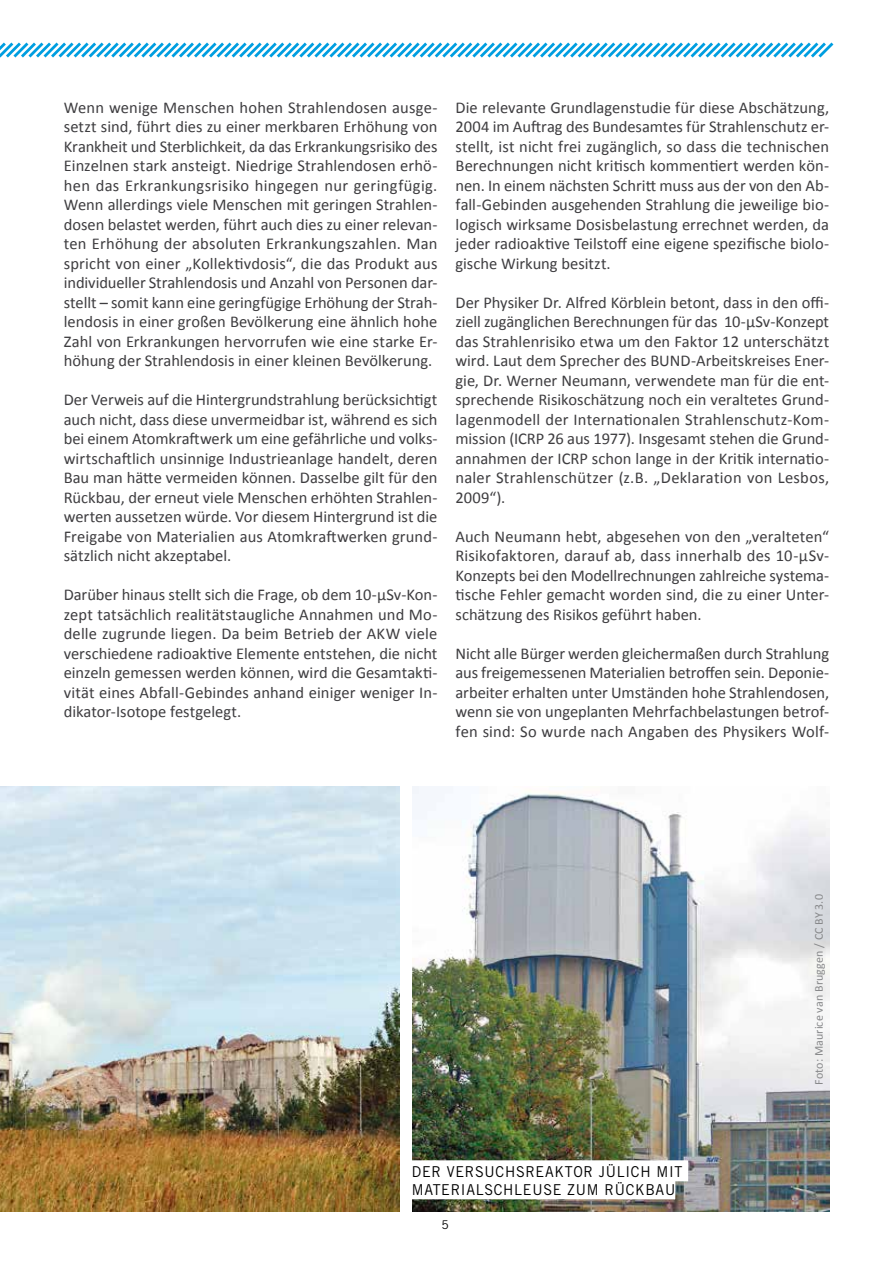
<style>
.page{position:relative;width:893px;height:1263px;background:#fff}
.page>*{position:absolute;margin:0;border:0;box-sizing:border-box;transform-origin:0 0}
.t1{font:16.5px/19.5px "Calibri";letter-spacing:.005em;color:#3e3d40;text-align:justify}
.t2{font:15px/18px "Trade Gothic LT Std";letter-spacing:.05em;color:#000;scale:.95 1}
.t3{font:12px "Calibri";letter-spacing:.01em;color:#87888a}
.t4{font:12px "Trade Gothic LT Std";color:#000}
</style>
<div class="page">
<svg style="left:0;top:42px;width:834px;height:16px"></svg>
<img style="left:0;top:787px;width:399px;height:424px">
<img style="left:412px;top:787px;width:417px;height:425px">
<div style="left:412px;top:1160px;width:276px;height:21px;background:#fff"></div>
<div style="left:412px;top:1178px;width:263px;height:21px;background:#fff"></div>
<p class="t1" style="left:64px;top:97px;width:375px">Wenn wenige Menschen hohen Strahlendosen ausge&shy;setzt sind, führt dies zu einer merkbaren Erhöhung von Krankheit und Sterblichkeit, da das Erkrankungsrisiko des Einzelnen stark ansteigt. Niedrige Strahlendosen erhö&shy;hen das Erkrankungsrisiko hingegen nur geringfügig.<br>Wenn allerdings viele Menschen mit geringen Strahlen&shy;dosen belastet werden, führt auch dies zu einer relevan&shy;ten Erhöhung der absoluten Erkrankungszahlen. Man spricht von einer „Kollektivdosis“, die das Produkt aus individueller Strahlendosis und Anzahl von Personen dar&shy;stellt – somit kann eine geringfügige Erhöhung der Strah&shy;lendosis in einer großen Bevölkerung eine ähnlich hohe Zahl von Erkrankungen hervorrufen wie eine starke Er&shy;höhung der Strahlendosis in einer kleinen Bevölkerung.</p>
<p class="t1" style="left:64px;top:390px;width:375px">Der Verweis auf die Hintergrundstrahlung berücksichtigt auch nicht, dass diese unvermeidbar ist, während es sich bei einem Atomkraftwerk um eine gefährliche und volks&shy;wirtschaftlich unsinnige Industrieanlage handelt, deren Bau man hätte vermeiden können. Dasselbe gilt für den Rückbau, der erneut viele Menschen erhöhten Strahlen&shy;werten aussetzen würde. Vor diesem Hintergrund ist die Freigabe von Materialien aus Atomkraftwerken grund&shy;sätzlich nicht akzeptabel.</p>
<p class="t1" style="left:64px;top:585px;width:375px">Darüber hinaus stellt sich die Frage, ob dem 10-μSv-Kon&shy;zept tatsächlich realitätstaugliche Annahmen und Mo&shy;delle zugrunde liegen. Da beim Betrieb der AKW viele verschiedene radioaktive Elemente entstehen, die nicht einzeln gemessen werden können, wird die Gesamtakti&shy;vität eines Abfall-Gebindes anhand einiger weniger In&shy;dikator-Isotope festgelegt.</p>
<p class="t1" style="left:455px;top:97px;width:375px">Die relevante Grundlagenstudie für diese Abschätzung, 2004 im Auftrag des Bundesamtes für Strahlenschutz er&shy;stellt, ist nicht frei zugänglich, so dass die technischen Berechnungen nicht kritisch kommentiert werden kön&shy;nen. In einem nächsten Schritt muss aus der von den Ab&shy;fall-Gebinden ausgehenden Strahlung die jeweilige bio&shy;logisch wirksame Dosisbelastung errechnet werden, da jeder radioaktive Teilstoff eine eigene spezifische biolo&shy;gische Wirkung besitzt.</p>
<p class="t1" style="left:455px;top:292px;width:375px">Der Physiker Dr. Alfred Körblein betont, dass in den offi&shy;ziell zugänglichen Berechnungen für das 10-μSv-Konzept das Strahlenrisiko etwa um den Faktor 12 unterschätzt wird. Laut dem Sprecher des BUND-Arbeitskreises Ener&shy;gie, Dr. Werner Neumann, verwendete man für die ent&shy;sprechende Risikoschätzung noch ein veraltetes Grund&shy;lagenmodell der Internationalen Strahlenschutz-Kom&shy;mission (ICRP 26 aus 1977). Insgesamt stehen die Grund&shy;annahmen der ICRP schon lange in der Kritik internatio&shy;naler Strahlenschützer (z.B. „Deklaration von Lesbos, 2009“).</p>
<p class="t1" style="left:455px;top:526px;width:375px">Auch Neumann hebt, abgesehen von den „veralteten“ Risikofaktoren, darauf ab, dass innerhalb des 10-μSv-Konzepts bei den Modellrechnungen zahlreiche systema&shy;tische Fehler gemacht worden sind, die zu einer Unter&shy;schätzung des Risikos geführt haben.</p>
<p class="t1" style="left:455px;top:644px;width:375px">Nicht alle Bürger werden gleichermaßen durch Strahlung aus freigemessenen Materialien betroffen sein. Deponie&shy;arbeiter erhalten unter Umständen hohe Strahlendosen, wenn sie von ungeplanten Mehrfachbelastungen betrof&shy;fen sind: So wurde nach Angaben des Physikers Wolf-</p>
<p class="t3" style="left:811px;top:1085px;width:192px;rotate:-90deg">Foto: Maurice van Bruggen / CC BY 3.0</p>
<p class="t2" style="left:412px;top:1162px;width:286px">DER VERSUCHSREAKTOR JÜLICH MIT<br>MATERIALSCHLEUSE ZUM RÜCKBAU</p>
<p class="t4" style="left:441px;top:1217px;width:9px">5</p>
</div>
